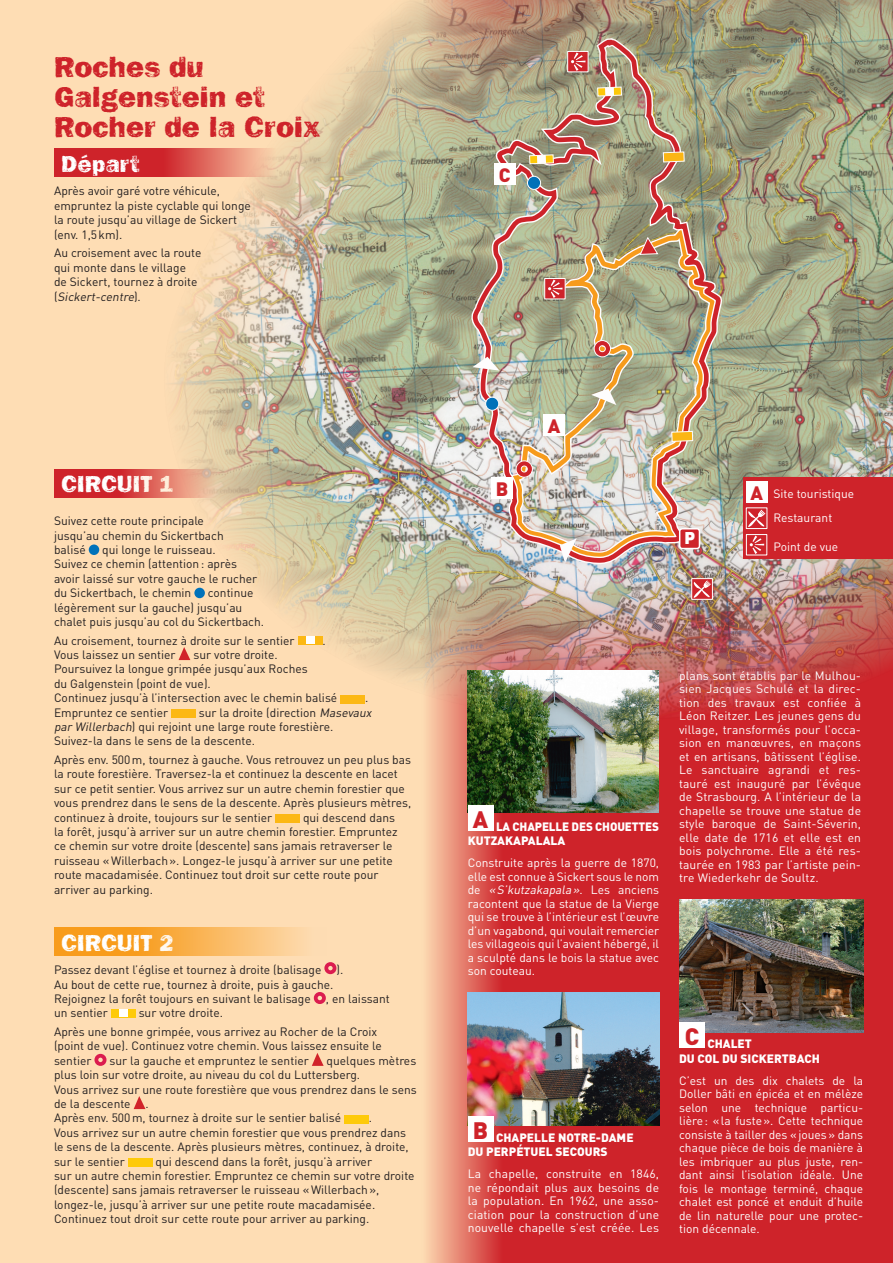
<style>
.page{position:relative;width:893px;height:1263px;background:#fff}
.page>*{position:absolute;margin:0;border:0;box-sizing:border-box;transform-origin:0 0}
.t1{font:30px/30px "Frankie";color:#ce232a}
.t2{font:24px "Frankie";color:#fff}
.t3{font:900 19.2px "DIN";color:#ce232a}
.t4{font:900 16.65px "Arial";color:#fff;scale:.9 1}
.t5{font:12px/14.4px "DIN";color:#231f20}
.t6{font:12px/13.5px "DIN";color:#fff;text-align:justify}
.t7{font:900 12px/14.4px "DIN";color:#fff}
.s1{font-style:italic}
</style>
<div class="page">
<div style="left:0;top:0;width:503px;height:1263px;background:#feddb4"></div>
<svg style="left:427px;top:782px;width:466px;height:481px;fill:#ce232a"></svg>
<img style="left:132px;top:0;width:761px;height:782px">
<div style="left:543px;top:414px;width:22px;height:21px;background:#fff"></div>
<div style="left:492px;top:477px;width:21px;height:21px;background:#fff"></div>
<div style="left:494px;top:163px;width:21px;height:22px;background:#fff"></div>
<div style="left:680px;top:529px;width:19px;height:19px;background:#ce232a;border-radius:3px"></div>
<div style="left:679px;top:528px;width:21px;height:21px;border:2px solid #fff;border-radius:3px"></div>
<div style="left:544px;top:278px;width:22px;height:21px;background:#ce232a;border:1px solid #fff"></div>
<svg style="left:548px;top:279px;width:15px;height:19px"></svg>
<div style="left:567px;top:51px;width:21px;height:21px;background:#ce232a;border:1px solid #fff"></div>
<svg style="left:571px;top:52px;width:14px;height:19px"></svg>
<svg style="left:691px;top:578px;width:22px;height:22px"></svg>
<svg style="left:693px;top:580px;width:18px;height:18px"></svg>
<div style="left:743px;top:477px;width:150px;height:82px;background:#ce232a"></div>
<div style="left:746px;top:534px;width:21px;height:21px;border:1px solid #fff"></div>
<svg style="left:750px;top:535px;width:14px;height:19px"></svg>
<div style="left:746px;top:508px;width:21px;height:21px;border:1px solid #fff"></div>
<svg style="left:748px;top:509px;width:18px;height:18px"></svg>
<div style="left:746px;top:481px;width:21px;height:21px;background:#fff"></div>
<img style="left:468px;top:993px;width:191px;height:133px">
<svg style="left:54px;top:469px;width:171px;height:28px"></svg>
<div style="left:89px;top:544px;width:10px;height:11px;background:#0072ba;border-radius:50%"></div>
<div style="left:194px;top:588px;width:11px;height:10px;background:#0072ba;border-radius:50%"></div>
<div style="left:298px;top:636px;width:24px;height:9px;background:#fcb814"></div>
<div style="left:306px;top:636px;width:8px;height:8px;background:#fff"></div>
<svg style="left:179px;top:647px;width:11px;height:13px"></svg>
<div style="left:340px;top:695px;width:25px;height:8px;background:#fcb814"></div>
<div style="left:171px;top:709px;width:25px;height:9px;background:#fcb814"></div>
<div style="left:275px;top:814px;width:25px;height:9px;background:#fcb814"></div>
<svg style="left:54px;top:927px;width:249px;height:28px"></svg>
<div style="left:324px;top:962px;width:12px;height:12px;border:4px solid #db1c4f;border-radius:50%"></div>
<div style="left:314px;top:992px;width:12px;height:12px;border:4px solid #db1c4f;border-radius:50%"></div>
<div style="left:111px;top:1009px;width:25px;height:8px;background:#feca0a"></div>
<div style="left:119px;top:1009px;width:8px;height:8px;background:#fff"></div>
<div style="left:94px;top:1054px;width:12px;height:12px;border:4px solid #db1c4f;border-radius:50%"></div>
<svg style="left:312px;top:1053px;width:12px;height:13px"></svg>
<svg style="left:134px;top:1096px;width:11px;height:13px"></svg>
<div style="left:344px;top:1115px;width:25px;height:8px;background:#feca0a"></div>
<div style="left:128px;top:1158px;width:25px;height:9px;background:#feca0a"></div>
<svg style="left:54px;top:148px;width:229px;height:29px;fill:#d02b30"></svg>
<img style="left:468px;top:670px;width:190px;height:143px">
<img style="left:679px;top:899px;width:184px;height:133px">
<div style="left:679px;top:1022px;width:26px;height:26px;background:#fff"></div>
<div style="left:468px;top:1116px;width:25px;height:26px;background:#fff"></div>
<div style="left:468px;top:805px;width:25px;height:26px;background:#fff"></div>
<h1 class="t1" style="left:54px;top:52px;width:268px">Roches du<br>Galgenstein et<br>Rocher de la Croix</h1>
<h2 class="t2" style="left:61px;top:150px;width:80px">Départ</h2>
<p class="t5" style="left:54px;top:184px;width:198px">Après avoir garé votre véhicule, empruntez la piste cyclable qui longe la route jusqu’au village de Sickert (env. 1,5km).</p>
<p class="t5" style="left:54px;top:246px;width:149px">Au croisement avec la route qui monte dans le village de Sickert, tournez à droite ( <span class="s1">Sickert-centre</span>) .</p>
<h2 class="t2" style="left:61px;top:470px;width:114px">CIRCUIT 1</h2>
<p class="t5" style="left:54px;top:513px;width:171px">Suivez cette route principale jusqu’au chemin du Sickertbach balisé</p>
<p class="t5" style="left:54px;top:542px;width:205px;text-indent:48px">qui longe le ruisseau.<br>Suivez ce chemin (attention: après avoir laissé sur votre gauche le rucher du Sickertbach, le chemin</p>
<p class="t5" style="left:54px;top:585px;width:212px;text-indent:154px">continue légèrement sur la gauche) jusqu’au chalet puis jusqu’au col du Sickertbach.</p>
<p class="t5" style="left:54px;top:633px;width:242px">Au croisement, tournez à droite sur le sentier</p>
<p class="t5" style="left:322px;top:633px;width:5px">.</p>
<p class="t5" style="left:54px;top:647px;width:123px">Vous laissez un sentier</p>
<p class="t5" style="left:54px;top:647px;width:285px;text-indent:139px">sur votre droite.<br>Poursuivez la longue grimpée jusqu’aux Roches<br>du Galgenstein (point de vue).<br>Continuez jusqu’à l’intersection avec le chemin balisé</p>
<p class="t5" style="left:365px;top:690px;width:5px">.</p>
<p class="t5" style="left:54px;top:705px;width:322px;text-indent:145px">sur la droite (direction <span class="s1">Masevaux par Willerbach</span>) qui rejoint une large route forestière.<br>Suivez-la dans le sens de la descente.</p>
<p class="t5" style="left:54px;top:752px;width:359px">Après env. 500m, tournez à gauche. Vous retrouvez un peu plus bas la route forestière. Traversez-la et continuez la descente en lacet sur ce petit sentier. Vous arrivez sur un autre chemin forestier que vous prendrez dans le sens de la descente. Après plusieurs mètres, continuez à droite, toujours sur le sentier</p>
<p class="t5" style="left:54px;top:705px;width:116px">Empruntez ce sentier</p>
<p class="t5" style="left:54px;top:810px;width:345px;text-indent:249px">qui descend dans la forêt, jusqu’à arriver sur un autre chemin forestier. Empruntez ce chemin sur votre droite (descente) sans jamais retraverser le ruisseau «Willerbach». Longez-le jusqu’à arriver sur une petite route macadamisée. Continuez tout droit sur cette route pour arriver au parking.</p>
<h2 class="t2" style="left:61px;top:928px;width:114px">CIRCUIT 2</h2>
<p class="t5" style="left:54px;top:962px;width:269px">Passez devant l’église et tournez à droite (balisage</p>
<p class="t5" style="left:336px;top:962px;width:8px">).</p>
<p class="t5" style="left:54px;top:977px;width:281px">Au bout de cette rue, tournez à droite, puis à gauche.<br>Rejoignez la forêt toujours en suivant le balisage</p>
<p class="t5" style="left:326px;top:991px;width:65px">, en laissant</p>
<p class="t5" style="left:54px;top:1003px;width:325px;line-height:18.6px;text-indent:85px">sur votre droite.<br>Après une bonne grimpée, vous arrivez au Rocher de la Croix</p>
<p class="t5" style="left:54px;top:1039px;width:329px">(point de vue). Continuez votre chemin. Vous laissez ensuite le sentier</p>
<p class="t5" style="left:54px;top:1005px;width:55px">un sentier</p>
<p class="t5" style="left:54px;top:1053px;width:364px;text-indent:273px">quelques mètres plus loin sur votre droite, au niveau du col du Luttersberg.<br>Vous arrivez sur une route forestière que vous prendrez dans le sens de la descente .<br>Après env. 500m, tournez à droite sur le sentier balisé</p>
<p class="t5" style="left:54px;top:1111px;width:356px;text-indent:315px">.<br>Vous arrivez sur un autre chemin forestier que vous prendrez dans le sens de la descente. Après plusieurs mètres, continuez, à droite, sur le sentier</p>
<p class="t5" style="left:109px;top:1053px;width:201px">sur la gauche et empruntez le sentier</p>
<p class="t5" style="left:54px;top:1154px;width:362px;text-indent:102px">qui descend dans la forêt, jusqu’à arriver<br>sur un autre chemin forestier. Empruntez ce chemin sur votre droite (descente) sans jamais retraverser le ruisseau «Willerbach», longez-le, jusqu’à arriver sur une petite route macadamisée.<br>Continuez tout droit sur cette route pour arriver au parking.</p>
<h3 class="t3" style="left:499px;top:162px;width:13px">C</h3>
<h3 class="t3" style="left:496px;top:476px;width:14px">B</h3>
<h3 class="t3" style="left:548px;top:413px;width:14px">A</h3>
<h3 class="t4" style="left:685px;top:529px;width:14px">P</h3>
<h3 class="t3" style="left:750px;top:480px;width:14px">A</h3>
<p class="t6" style="left:773px;top:481px;width:82px;line-height:24.6px">Site touristique<br>Restaurant</p>
<p class="t6" style="left:773px;top:540px;width:66px">Point de vue</p>
<p class="t7" style="left:468px;top:819px;width:193px;text-indent:5px"><sup>A</sup> LA CHAPELLE DES CHOUETTES<br>KUTZAKAPALALA</p>
<p class="t6" style="left:468px;top:856px;width:193px">Construite après la guerre de 1870, elle est connue à Sickert sous le nom d e <span class="s1">«S’kutzakapala»</span>. Les a n c i e n s racontent que la statue de la Vierge qui se trouve à l’intérieur est l’œuvre d’un vagabond, qui voulait remercier les villageois qui l’avaient hébergé, il a sculpté dans le bois la statue avec son couteau.</p>
<p class="t6" style="left:679px;top:668px;width:183px">plans sont établis par le Mulhou&shy;sien Jacques Schulé et la direc&shy;tion des travaux est confiée à Léon Reitzer. Les jeunes gens du village, transformés pour l’occa&shy;sion en manœuvres, en maçons et en artisans, bâtissent l’église.<br>Le sanctuaire agrandi et res&shy;tauré est inauguré par l’évêque de Strasbourg. A l’intérieur de la chapelle se trouve une statue de style baroque de Saint-Séverin, elle date de 1716 et elle est en bois polychrome. Elle a été res&shy;taurée en 1983 par l’artiste pein&shy;tre Wiederkehr de Soultz.</p>
<p class="t7" style="left:468px;top:1130px;width:167px;text-indent:5px"><sup>B</sup> CHAPELLE NOTRE-DAME<br>DU PERPÉTUEL SECOURS</p>
<p class="t6" style="left:468px;top:1167px;width:193px">La chapelle, construite en 1846, ne répondait plus aux besoins de la population. En 1962, une asso&shy;ciation pour la construction d’une nouvelle chapelle s’est créée. Les</p>
<p class="t7" style="left:679px;top:1036px;width:142px;text-indent:6px"><sup>C</sup> CHALET<br>DU COL DU SICKERTBACH</p>
<p class="t6" style="left:679px;top:1073px;width:186px">C’est un des dix chalets de la Doller bâti en épicéa et en mélèze selon une technique particu&shy;lière: «la fuste». Cette technique consiste à tailler des «joues» dans chaque pièce de bois de manière à les imbriquer au plus juste, ren&shy;dant ainsi l’isolation idéale. Une fois le montage terminé, chaque chalet est poncé et enduit d’huile de lin naturelle pour une protec&shy;tion décennale.</p>
</div>
